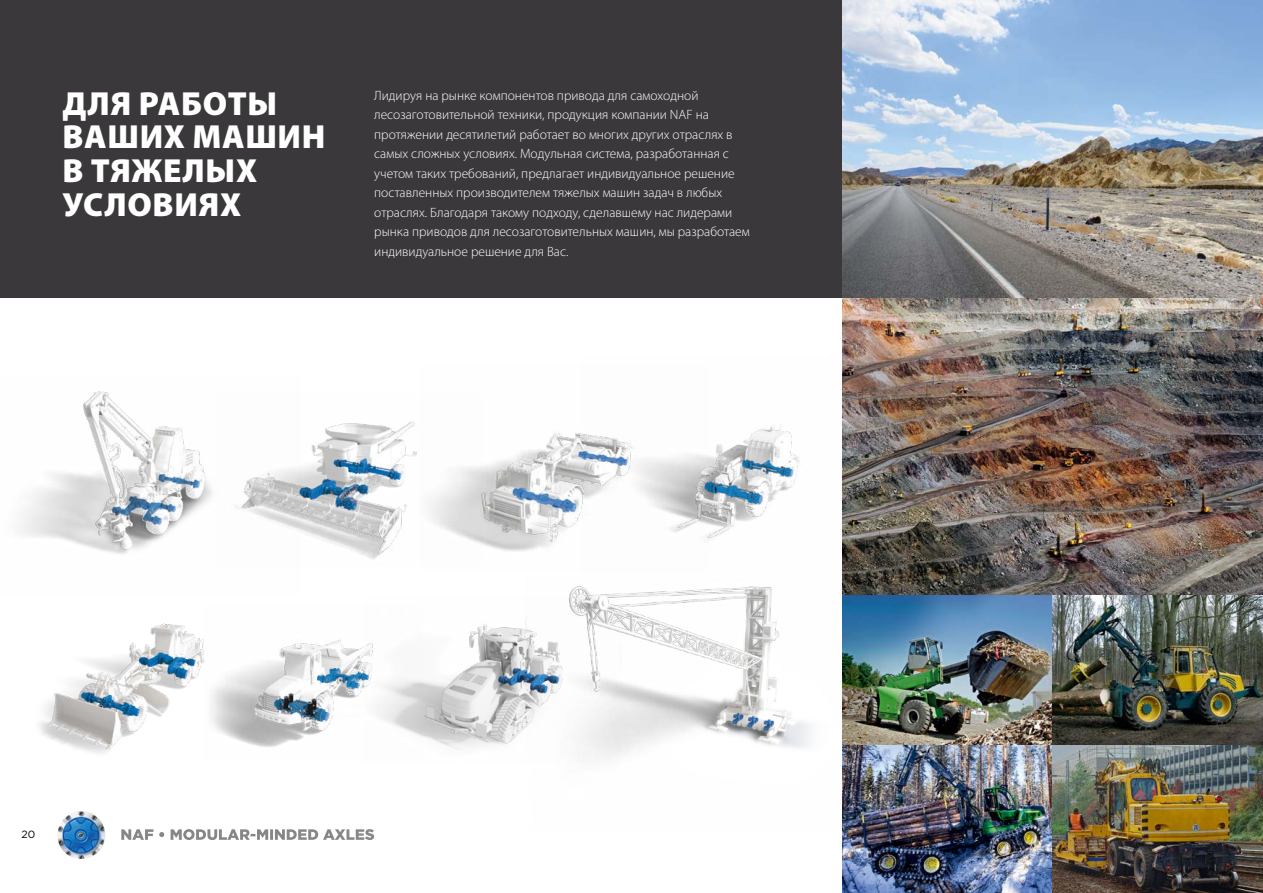
<style>
.page{position:relative;width:1263px;height:893px;background:#fff}
.page>*{position:absolute;margin:0;border:0;box-sizing:border-box;transform-origin:0 0}
.t1{font:900 33.45px/33.5px "Myriad Pro";letter-spacing:.02em;color:#fff}
.t2{font:300 13.5px/19.5px "Myriad Pro";color:#fff}
.t3{font:10.5px "Gotham";color:#000}
</style>
<div class="page">
<img style="left:842px;top:298px;width:421px;height:297px">
<img style="left:842px;top:595px;width:421px;height:298px">
<svg style="left:0;top:0;width:1263px;height:298px;background:#5a5d62"></svg>
<img style="left:710px;top:357px;width:188px;height:223px">
<img style="left:710px;top:457px;width:87px;height:50px">
<img style="left:19px;top:391px;width:194px;height:163px">
<img style="left:483px;top:433px;width:227px;height:118px">
<img style="left:261px;top:639px;width:104px;height:108px">
<img style="left:269px;top:691px;width:62px;height:34px">
<img style="left:317px;top:668px;width:48px;height:20px">
<img style="left:569px;top:578px;width:311px;height:251px">
<img style="left:235px;top:422px;width:248px;height:138px">
<img style="left:39px;top:623px;width:222px;height:130px">
<img style="left:365px;top:598px;width:257px;height:165px">
<svg style="left:121px;top:829px;width:253px;height:11px"></svg>
<svg style="left:69px;top:811px;width:12px;height:4px"></svg>
<h1 class="t1" style="left:62px;top:87px;width:265px">ДЛЯ РАБОТЫ<br>ВАШИХ МАШИН<br>В ТЯЖЕЛЫХ<br>УСЛОВИЯХ</h1>
<p class="t2" style="left:374px;top:86px;width:377px">Лидируя на рынке компонентов привода для самоходной лесозаготовительной техники, продукция компании NAF на протяжении десятилетий работает во многих других отраслях в самых сложных условиях. Модульная система, разработанная с учетом таких требований, предлагает индивидуальное решение поставленных производителем тяжелых машин задач в любых отраслях. Благодаря такому подходу, сделавшему нас лидерами рынка приводов для лесозаготовительных машин, мы разработаем индивидуальное решение для Вас.</p>
<p class="t3" style="left:22px;top:827px;width:15px">20</p>
</div>
